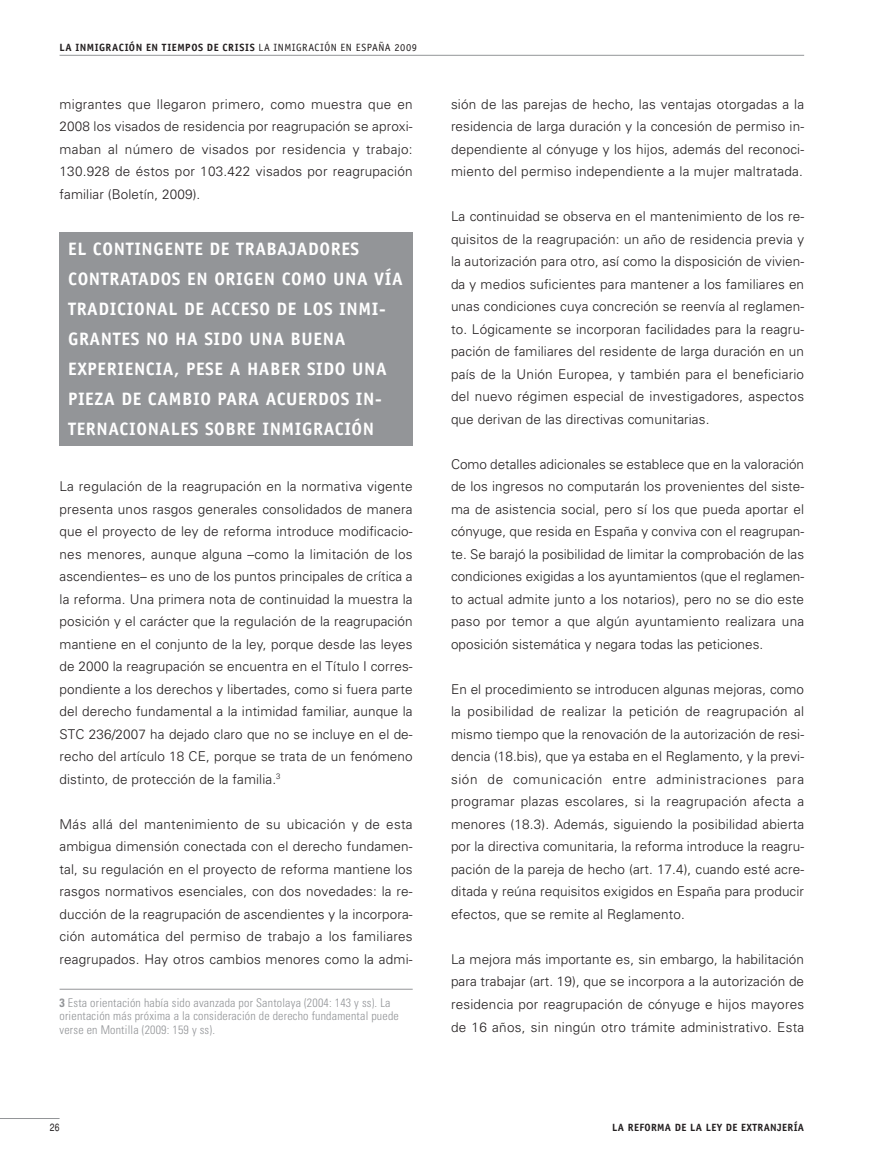
<style>
.page{position:relative;width:885px;height:1174px;background:#fff}
.page>*{position:absolute;margin:0;border:0;box-sizing:border-box;transform-origin:0 0}
.t1{font:700 18px/30px "Officina Sans";letter-spacing:.035em;color:#fff}
.t2{font:300 13.5px/22.5px "Univers";letter-spacing:.01em;color:#231f20;text-align:justify}
.t3{font:300 condensed 12px/13.5px "Univers";letter-spacing:.015em;color:#939598}
.t4{font:700 10.5px "Officina Sans";letter-spacing:.035em;color:#231f20}
.t5{font:condensed 10.5px "Helvetica";color:#231f20}
.s1{font-weight:400}
.s2{font-weight:700}
</style>
<div class="page">
<hr style="left:0;top:1118px;width:60px;height:1px;background:#939598">
<hr style="left:60px;top:55px;width:744px;height:1px;background:#939598">
<div style="left:60px;top:233px;width:352px;height:213px;background:#939598"></div>
<hr style="left:60px;top:988px;width:352px;height:1px;background:#939598">
<p class="t4" style="left:60px;top:43px;width:359px">LA INMIGRACIÓN EN TIEMPOS DE CRISIS <span class="s1">LA INMIGRACIÓN EN ESPAÑA 2009</span></p>
<p class="t2" style="left:60px;top:93px;width:354px">migrantes que llegaron primero, como muestra que en 2008 los visados de residencia por reagrupación se aproxi&shy;maban al número de visados por residencia y trabajo:<br>130.928 de éstos por 103.422 visados por reagrupación familiar (Boletín, 2009).</p>
<h1 class="t1" style="left:68px;top:236px;width:336px">EL CONTINGENTE DE TRABAJADORES<br>CONTRATADOS EN ORIGEN COMO UNA VÍA<br>TRADICIONAL DE ACCESO DE LOS INMI-<br>GRANTES NO HA SIDO UNA BUENA<br>EXPERIENCIA, PESE A HABER SIDO UNA<br>PIEZA DE CAMBIO PARA ACUERDOS IN-<br>TERNACIONALES SOBRE INMIGRACIÓN</h1>
<p class="t2" style="left:60px;top:476px;width:354px">La regulación de la reagrupación en la normativa vigente presenta unos rasgos generales consolidados de manera que el proyecto de ley de reforma introduce modificacio&shy;nes menores, aunque alguna –como la limitación de los ascendientes– es uno de los puntos principales de crítica a la reforma. Una primera nota de continuidad la muestra la posición y el carácter que la regulación de la reagrupación mantiene en el conjunto de la ley, porque desde las leyes de 2000 la reagrupación se encuentra en el Título I corres&shy;pondiente a los derechos y libertades, como si fuera parte del derecho fundamental a la intimidad familiar, aunque la STC 236/2007 ha dejado claro que no se incluye en el de&shy;recho del artículo 18 CE, porque se trata de un fenómeno distinto, de protección de la familia.<sup>3</sup></p>
<p class="t2" style="left:60px;top:814px;width:354px">Más allá del mantenimiento de su ubicación y de esta ambigua dimensión conectada con el derecho fundamen&shy;tal, su regulación en el proyecto de reforma mantiene los rasgos normativos esenciales, con dos novedades: la re&shy;ducción de la reagrupación de ascendientes y la incorpora&shy;ción automática del permiso de trabajo a los familiares reagrupados. Hay otros cambios menores como la admi-</p>
<p class="t3" style="left:60px;top:996px;width:341px"><span class="s2">3</span> Esta orientación había sido avanzada por Santolaya (2004: 143 y ss). La orientación más próxima a la consideración de derecho fundamental puede verse en Montilla (2009: 159 y ss).</p>
<p class="t2" style="left:451px;top:93px;width:354px">sión de las parejas de hecho, las ventajas otorgadas a la residencia de larga duración y la concesión de permiso in&shy;dependiente al cónyuge y los hijos, además del reconoci&shy;miento del permiso independiente a la mujer maltratada.</p>
<p class="t2" style="left:451px;top:206px;width:354px">La continuidad se observa en el mantenimiento de los re&shy;quisitos de la reagrupación: un año de residencia previa y la autorización para otro, así como la disposición de vivien&shy;da y medios suficientes para mantener a los familiares en unas condiciones cuya concreción se reenvía al reglamen&shy;to. Lógicamente se incorporan facilidades para la reagru&shy;pación de familiares del residente de larga duración en un país de la Unión Europea, y también para el beneficiario del nuevo régimen especial de investigadores, aspectos que derivan de las directivas comunitarias.</p>
<p class="t2" style="left:451px;top:453px;width:354px">Como detalles adicionales se establece que en la valoración de los ingresos no computarán los provenientes del siste&shy;ma de asistencia social, pero sí los que pueda aportar el cónyuge, que resida en España y conviva con el reagrupan&shy;te. Se barajó la posibilidad de limitar la comprobación de las condiciones exigidas a los ayuntamientos (que el reglamen&shy;to actual admite junto a los notarios), pero no se dio este paso por temor a que algún ayuntamiento realizara una oposición sistemática y negara todas las peticiones.</p>
<p class="t2" style="left:451px;top:679px;width:354px">En el procedimiento se introducen algunas mejoras, como la posibilidad de realizar la petición de reagrupación al mismo tiempo que la renovación de la autorización de resi&shy;dencia (18.bis), que ya estaba en el Reglamento, y la previ&shy;sión de comunicación entre administraciones para programar plazas escolares, si la reagrupación afecta a menores (18.3). Además, siguiendo la posibilidad abierta por la directiva comunitaria, la reforma introduce la reagru&shy;pación de la pareja de hecho (art. 17.4), cuando esté acre&shy;ditada y reúna requisitos exigidos en España para producir efectos, que se remite al Reglamento.</p>
<p class="t2" style="left:451px;top:949px;width:354px">La mejora más importante es, sin embargo, la habilitación para trabajar (art. 19), que se incorpora a la autorización de residencia por reagrupación de cónyuge e hijos mayores de 16 años, sin ningún otro trámite administrativo. Esta</p>
<p class="t5" style="left:50px;top:1123px;width:11px">26</p>
<p class="t4" style="left:612px;top:1123px;width:193px">LA REFORMA DE LA LEY DE EXTRANJERÍA</p>
</div>
